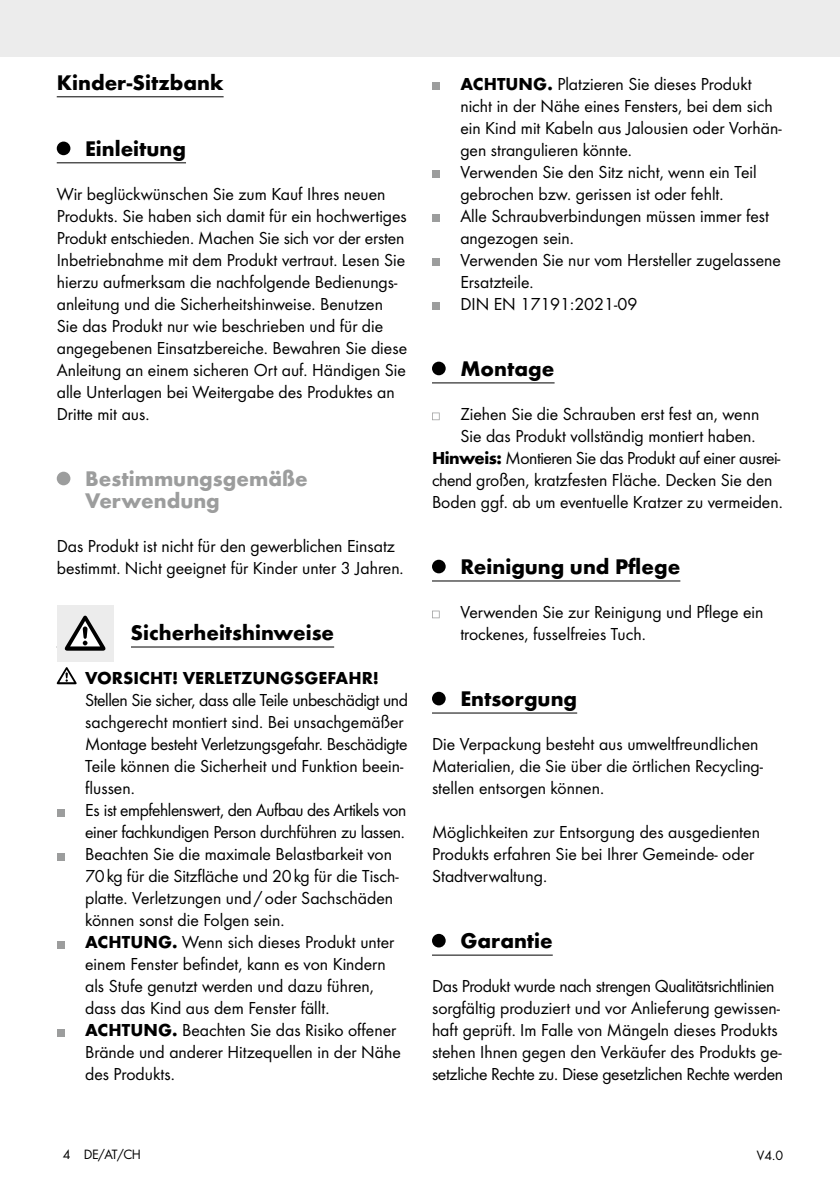
<style>
.page{position:relative;width:840px;height:1191px;background:#fff}
.page>*{position:absolute;margin:0;border:0;box-sizing:border-box;transform-origin:0 0}
.t1{font:700 22px "Futura";color:#000}
.t2{font:700 22px/22px "Futura";color:#9c9d9d}
.t3{font:18px/22px "Futura Boo";color:#000}
.t4{font:700 18px "Futura";color:#000}
.t5{font:14px "Futura Boo";letter-spacing:-.03em;color:#000}
.s1{font-family:"Futura";font-weight:700}
</style>
<div class="page">
<div style="left:0;top:0;width:839px;height:57px;background:#ececec"></div>
<hr style="left:839px;top:0;width:1px;height:57px;background:#ececec">
<hr style="left:57px;top:96px;width:166px;height:1px;background:#000">
<hr style="left:57px;top:162px;width:129px;height:1px;background:#000">
<hr style="left:57px;top:646px;width:277px;height:1px;background:#000">
<div style="left:57px;top:142px;width:13px;height:13px;background:#000;border-radius:50%"></div>
<div style="left:57px;top:472px;width:13px;height:13px;background:#9c9d9d;border-radius:50%"></div>
<div style="left:113px;top:605px;width:17px;height:56px;background:#fff"></div>
<div style="left:57px;top:605px;width:56px;height:56px;background:#ececec"></div>
<svg style="left:65px;top:615px;width:40px;height:35px"></svg>
<svg style="left:57px;top:667px;width:20px;height:17px"></svg>
<div style="left:57px;top:808px;width:7px;height:8px;background:#9c9d9d"></div>
<div style="left:57px;top:852px;width:7px;height:8px;background:#9c9d9d"></div>
<div style="left:57px;top:940px;width:7px;height:8px;background:#9c9d9d"></div>
<div style="left:57px;top:1028px;width:7px;height:8px;background:#9c9d9d"></div>
<hr style="left:432px;top:382px;width:122px;height:1px;background:#000">
<hr style="left:432px;top:580px;width:248px;height:1px;background:#000">
<hr style="left:432px;top:712px;width:145px;height:1px;background:#000">
<hr style="left:432px;top:954px;width:120px;height:1px;background:#000">
<div style="left:432px;top:82px;width:7px;height:8px;background:#9c9d9d"></div>
<div style="left:432px;top:170px;width:7px;height:8px;background:#9c9d9d"></div>
<div style="left:432px;top:214px;width:7px;height:8px;background:#9c9d9d"></div>
<div style="left:432px;top:258px;width:7px;height:8px;background:#9c9d9d"></div>
<div style="left:432px;top:302px;width:7px;height:8px;background:#9c9d9d"></div>
<div style="left:432px;top:362px;width:13px;height:13px;background:#000;border-radius:50%"></div>
<svg style="left:432px;top:412px;width:7px;height:8px"></svg>
<div style="left:432px;top:560px;width:13px;height:13px;background:#000;border-radius:50%"></div>
<svg style="left:432px;top:610px;width:7px;height:8px"></svg>
<div style="left:432px;top:692px;width:13px;height:13px;background:#000;border-radius:50%"></div>
<div style="left:432px;top:934px;width:13px;height:13px;background:#000;border-radius:50%"></div>
<p class="t1" style="left:57px;top:69px;width:168px">Kinder-Sitzbank</p>
<p class="t1" style="left:85px;top:135px;width:102px">Einleitung</p>
<p class="t3" style="left:57px;top:183px;width:351px">Wir beglückwünschen Sie zum Kauf Ihres neuen Produkts. Sie haben sich damit für ein hochwertiges Produkt entschieden. Machen Sie sich vor der ersten Inbetriebnahme mit dem Produkt vertraut. Lesen Sie hierzu aufmerksam die nachfolgende Bedienungs&shy;anleitung und die Sicherheitshinweise. Benutzen Sie das Produkt nur wie beschrieben und für die angegebenen Einsatzbereiche. Bewahren Sie diese Anleitung an einem sicheren Ort auf. Händigen Sie alle Unterlagen bei Weitergabe des Produktes an Dritte mit aus.</p>
<p class="t2" style="left:85px;top:467px;width:224px">Bestimmungsgemäße<br>Verwendung</p>
<p class="t3" style="left:57px;top:535px;width:348px">Das Produkt ist nicht fü r den gewerblichen Einsatz bestimmt. Nicht geeignet für Kinder unter 3 Jahren.</p>
<p class="t1" style="left:130px;top:619px;width:205px">Sicherheitshinweise</p>
<p class="t4" style="left:85px;top:667px;width:295px">VORSICHT! VERLETZUNGSGEFAHR!</p>
<p class="t3" style="left:85px;top:689px;width:324px">Stellen Sie sicher, dass alle Teile unbeschädigt und sachgerecht montiert sind. Bei unsachgemäßer Montage besteht Verletzungsgefahr. Beschädigte Teile können die Sicherheit und Funktion beein&shy;flussen.<br>Es ist empfehlenswert, den Aufbau des Artikels von einer fachkundigen Person durchführen zu lassen.<br>Beachten Sie die maximale Belastbarkeit von 70kg für die Sitzfläche und 20kg für die Tisch&shy;platte. Verletzungen und/oder Sachschäden können sonst die Folgen sein.<br><span class="s1">ACHTUNG.</span> Wenn sich dieses Produkt unter einem Fenster befindet, kann es von Kindern als Stufe genutzt werden und dazu führen, dass das Kind aus dem Fenster fällt.<br><span class="s1">ACHTUNG.</span> Beachten Sie das Risiko offener Brände und anderer Hitzequellen in der Nähe des Produkts.</p>
<p class="t3" style="left:460px;top:73px;width:322px"><span class="s1">ACHTUNG.</span> Platzieren Sie dieses Produkt nicht in der Nähe eines Fensters, bei dem sich ein Kind mit Kabeln aus Jalousien oder Vorhän&shy;gen strangulieren könnte.<br>Verwenden Sie den Sitz nicht, wenn ein Teil gebrochen bzw. gerissen ist oder fehlt.<br>Alle Schraubverbindungen müssen immer fest angezogen sein.<br>Verwenden Sie nur vom Hersteller zugelassene Ersatzteile.<br>DIN EN 17191:2021-09</p>
<p class="t1" style="left:460px;top:355px;width:96px">Montage</p>
<p class="t3" style="left:432px;top:403px;width:352px;text-align:center">Ziehen Sie die Schrauben erst fest an, wenn<br>Sie das Produkt vollständig montiert haben.<br><span class="s1">Hinweis:</span> Montieren Sie das Produkt auf einer ausrei&shy;chend großen, kratzfesten Fläche. Decken Sie den Boden ggf. ab um eventuelle Kratzer zu vermeiden.</p>
<p class="t1" style="left:460px;top:553px;width:221px">Reinigung und Pflege</p>
<p class="t3" style="left:460px;top:601px;width:304px">Verwenden Sie zur Reinigung und Pflege ein trockenes, fusselfreies Tuch.</p>
<p class="t1" style="left:460px;top:685px;width:118px">Entsorgung</p>
<p class="t3" style="left:432px;top:733px;width:332px">Die Verpackung besteht aus umweltfreundlichen<br>Materialien, die Sie über die örtlichen Recycling&shy;stellen entsorgen können.</p>
<p class="t3" style="left:432px;top:821px;width:329px">Möglichkeiten zur Entsorgung des ausgedienten<br>Produkts erfahren Sie bei Ihrer Gemeinde- oder<br>Stadtverwaltung.</p>
<p class="t1" style="left:460px;top:927px;width:94px">Garantie</p>
<p class="t3" style="left:432px;top:975px;width:352px">Das Produkt wurde nach strengen Qualitätsrichtlinien sorgfältig produziert und vor Anlieferung gewissen&shy;haft geprüft. Im Falle von Mängeln dieses Produkts stehen Ihnen gegen den Verkäufer des Produkts ge&shy;setzliche Rechte zu. Diese gesetzlichen Rechte werden</p>
<p class="t5" style="left:63px;top:1146px;width:80px">4 DE/AT/CH</p>
<p class="t5" style="left:756px;top:1147px;width:28px">V4.0</p>
</div>
